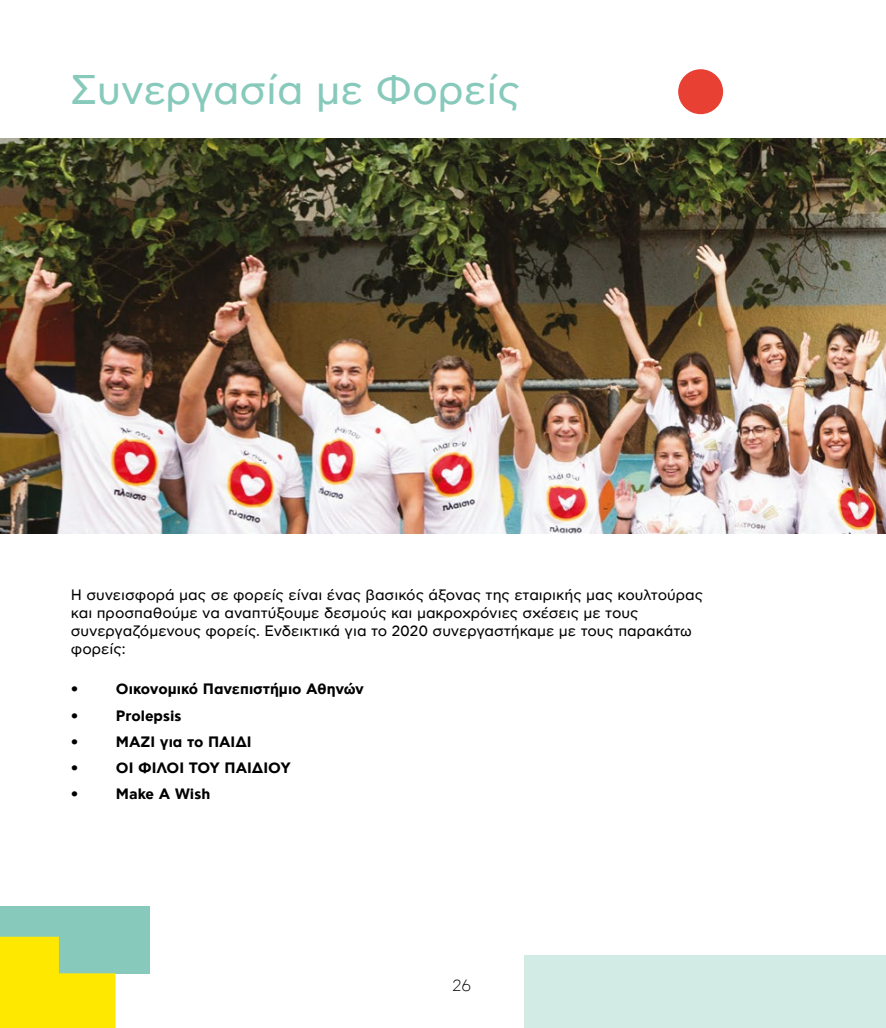
<style>
.page{position:relative;width:886px;height:1028px;background:#fff}
.page>*{position:absolute;margin:0;border:0;box-sizing:border-box;transform-origin:0 0}
.t1{font:41.25px "CF Asty Plaisio";color:#87cabb}
.t2{font:300 16.25px "CF Asty Plaisio";color:#000}
.t3{font:15px/18px "CF Asty Plaisio";color:#000}
.t4{font:700 15px "CF Asty Plaisio";color:#000}
</style>
<div class="page">
<img style="left:0;top:138px;width:886px;height:395px">
<div style="left:0;top:905px;width:150px;height:68px;background:#87cabb"></div>
<svg style="left:0;top:936px;width:115px;height:92px"></svg>
<div style="left:525px;top:955px;width:361px;height:73px;background:#d2ebe5"></div>
<div style="left:678px;top:69px;width:45px;height:45px;background:#e84133;border-radius:50%"></div>
<h1 class="t1" style="left:70px;top:67px;width:452px">Συνεργασία με Φορείς</h1>
<p class="t3" style="left:71px;top:586px;width:634px">Η συνεισφορά μας σε φορείς είναι ένας βασικός άξονας της εταιρικής μας κουλτούρας και προσπαθούμε να αναπτύξουμε δεσμούς και μακροχρόνιες σχέσεις με τους συνεργαζόμενους φορείς. Ενδεικτικά για το 2020 συνεργαστήκαμε με τους παρακάτω φορείς:</p>
<p class="t4" style="left:71px;top:680px;width:9px">•</p>
<p class="t4" style="left:116px;top:680px;width:250px">Οικονομικό Πανεπιστήμιο Αθηνών</p>
<p class="t4" style="left:71px;top:706px;width:9px">•</p>
<p class="t4" style="left:116px;top:706px;width:67px">Prolepsis</p>
<p class="t4" style="left:71px;top:733px;width:9px">•</p>
<p class="t4" style="left:116px;top:733px;width:137px">ΜΑΖΙ για το ΠΑΙΔΙ</p>
<p class="t4" style="left:71px;top:759px;width:9px">•</p>
<p class="t4" style="left:116px;top:759px;width:176px">ΟΙ ΦΙΛΟΙ ΤΟΥ ΠΑΙΔΙΟΥ</p>
<p class="t4" style="left:71px;top:785px;width:9px">•</p>
<p class="t4" style="left:116px;top:785px;width:96px">Make A Wish</p>
<p class="t2" style="left:452px;top:976px;width:20px">26</p>
</div>
